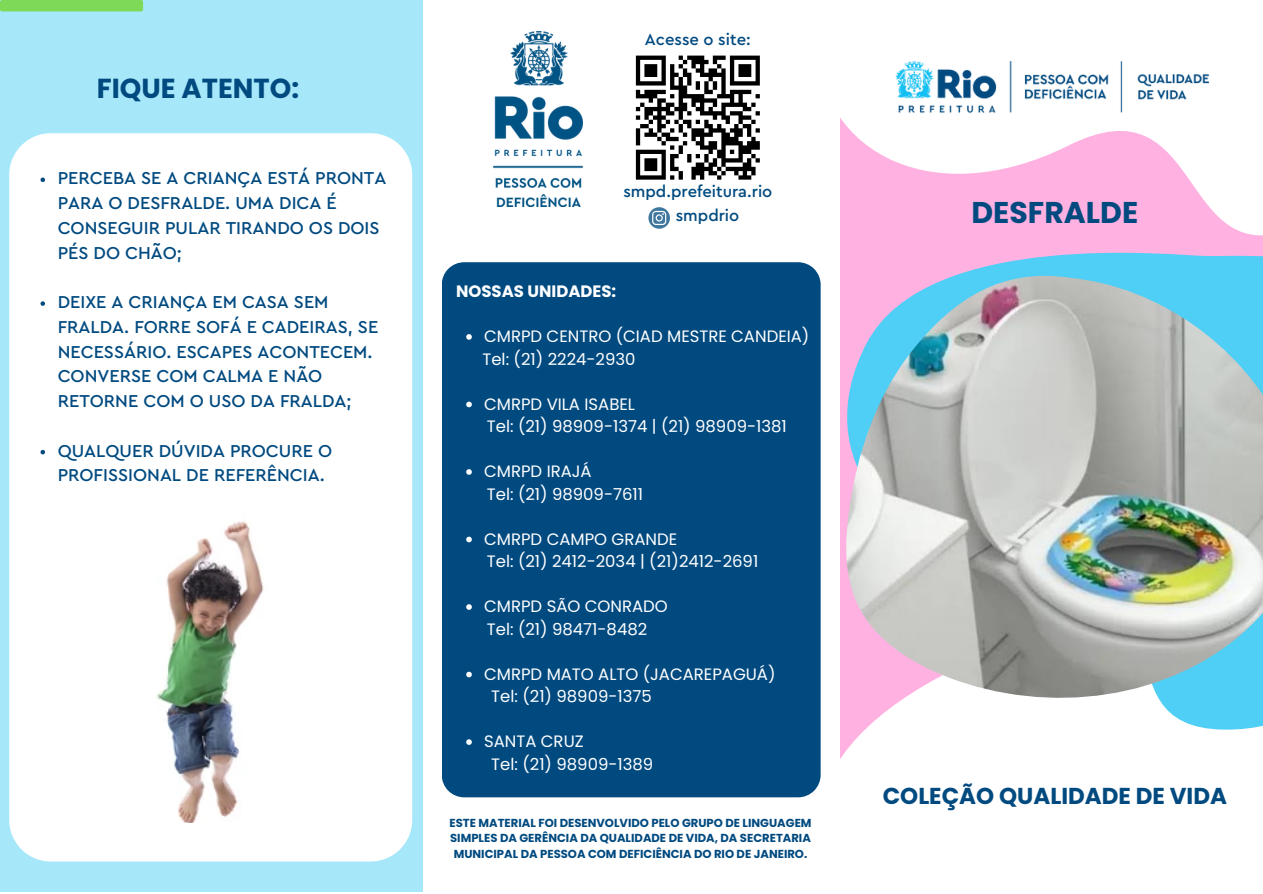
<style>
.page{position:relative;width:1263px;height:894px;background:#fff}
.page>*{position:absolute;margin:0;border:0;box-sizing:border-box;transform-origin:0 0}
.t1{font:700 30px "Poppins";color:#004a80}
.t2{font:700 27.45px "Poppins";color:#004a80}
.t3{font:700 22.95px "Poppins";color:#004a80}
.t4{font:500 18px/24.8px "Cera Pro";color:#004a80}
.t5{font:16.5px "Poppins";color:#fff}
.t6{font:500 16.5px "Cera Pro";color:#004a80}
.t7{font:700 16.5px "Poppins";color:#fff}
.t8{font:700 11.55px/15.5px "Poppins";color:#004a80;text-align:center}
</style>
<div class="page">
<div style="left:0;top:0;width:422px;height:891px;background:#a7e7fa"></div>
<div style="left:0;top:0;width:143px;height:11px;background:#7ed957;border-radius:2px"></div>
<div style="left:442px;top:262px;width:304px;height:535px;background:#004a80"></div>
<svg style="left:746px;top:55px;width:517px;height:743px"></svg>
<img style="left:844px;top:267px;width:419px;height:448px">
<div style="left:9px;top:133px;width:403px;height:728px;background:#fff"></div>
<img style="left:101px;top:502px;width:213px;height:319px">
<svg style="left:648px;top:207px;width:22px;height:21px"></svg>
<svg style="left:636px;top:56px;width:124px;height:123px"></svg>
<img style="left:493px;top:32px;width:89px;height:174px">
<svg style="left:41px;top:177px;width:4px;height:5px"></svg>
<svg style="left:41px;top:301px;width:4px;height:5px"></svg>
<svg style="left:41px;top:450px;width:4px;height:4px"></svg>
<svg style="left:466px;top:334px;width:6px;height:5px"></svg>
<svg style="left:466px;top:401px;width:6px;height:6px"></svg>
<svg style="left:466px;top:469px;width:6px;height:5px"></svg>
<svg style="left:466px;top:536px;width:6px;height:6px"></svg>
<svg style="left:466px;top:604px;width:6px;height:5px"></svg>
<svg style="left:466px;top:671px;width:6px;height:6px"></svg>
<svg style="left:466px;top:739px;width:6px;height:5px"></svg>
<p class="t2" style="left:97px;top:69px;width:204px">FIQUE ATENTO:</p>
<p class="t4" style="left:58px;top:166px;width:330px">PERCEBA SE A CRIANÇA ESTÁ PRONTA<br>PARA O DESFRALDE. UMA DICA É<br>CONSEGUIR PULAR TIRANDO OS DOIS<br>PÉS DO CHÃO;</p>
<p class="t4" style="left:58px;top:290px;width:322px">DEIXE A CRIANÇA EM CASA SEM<br>FRALDA. FORRE SOFÁ E CADEIRAS, SE<br>NECESSÁRIO. ESCAPES ACONTECEM.<br>CONVERSE COM CALMA E NÃO<br>RETORNE COM O USO DA FRALDA;</p>
<p class="t4" style="left:58px;top:438px;width:276px">QUALQUER DÚVIDA PROCURE O<br>PROFISSIONAL DE REFERÊNCIA.</p>
<p class="t6" style="left:645px;top:32px;width:107px">Acesse o site:</p>
<p class="t6" style="left:623px;top:184px;width:150px">smpd.prefeitura.rio</p>
<p class="t6" style="left:676px;top:208px;width:65px">smpdrio</p>
<p class="t7" style="left:456px;top:279px;width:162px">NOSSAS UNIDADES:</p>
<p class="t5" style="left:484px;top:324px;width:327px">CMRPD CENTRO (CIAD MESTRE CANDEIA)</p>
<p class="t5" style="left:482px;top:347px;width:155px">Tel: (21) 2224-2930</p>
<p class="t5" style="left:484px;top:392px;width:152px">CMRPD VILA ISABEL</p>
<p class="t5" style="left:487px;top:414px;width:301px">Tel: (21) 98909-1374 | (21) 98909-1381</p>
<p class="t5" style="left:484px;top:459px;width:109px">CMRPD IRAJÁ</p>
<p class="t5" style="left:487px;top:482px;width:158px">Tel: (21) 98909-7611</p>
<p class="t5" style="left:484px;top:527px;width:195px">CMRPD CAMPO GRANDE</p>
<p class="t5" style="left:487px;top:549px;width:273px">Tel: (21) 2412-2034 | (21)2412-2691</p>
<p class="t5" style="left:484px;top:594px;width:185px">CMRPD SÃO CONRADO</p>
<p class="t5" style="left:487px;top:617px;width:162px">Tel: (21) 98471-8482</p>
<p class="t5" style="left:484px;top:662px;width:293px">CMRPD MATO ALTO (JACAREPAGUÁ)</p>
<p class="t5" style="left:491px;top:684px;width:162px">Tel: (21) 98909-1375</p>
<p class="t5" style="left:484px;top:729px;width:101px">SANTA CRUZ</p>
<p class="t5" style="left:491px;top:752px;width:163px">Tel: (21) 98909-1389</p>
<p class="t8" style="left:449px;top:814px;width:364px">ESTE MATERIAL FOI DESENVOLVIDO PELO GRUPO DE LINGUAGEM<br>SIMPLES DA GERÊNCIA DA QUALIDADE DE VIDA, DA SECRETARIA<br>MUNICIPAL DA PESSOA COM DEFICIÊNCIA DO RIO DE JANEIRO.</p>
<p class="t1" style="left:971px;top:191px;width:168px">DESFRALDE</p>
<p class="t3" style="left:883px;top:779px;width:346px">COLEÇÃO QUALIDADE DE VIDA</p>
</div>
